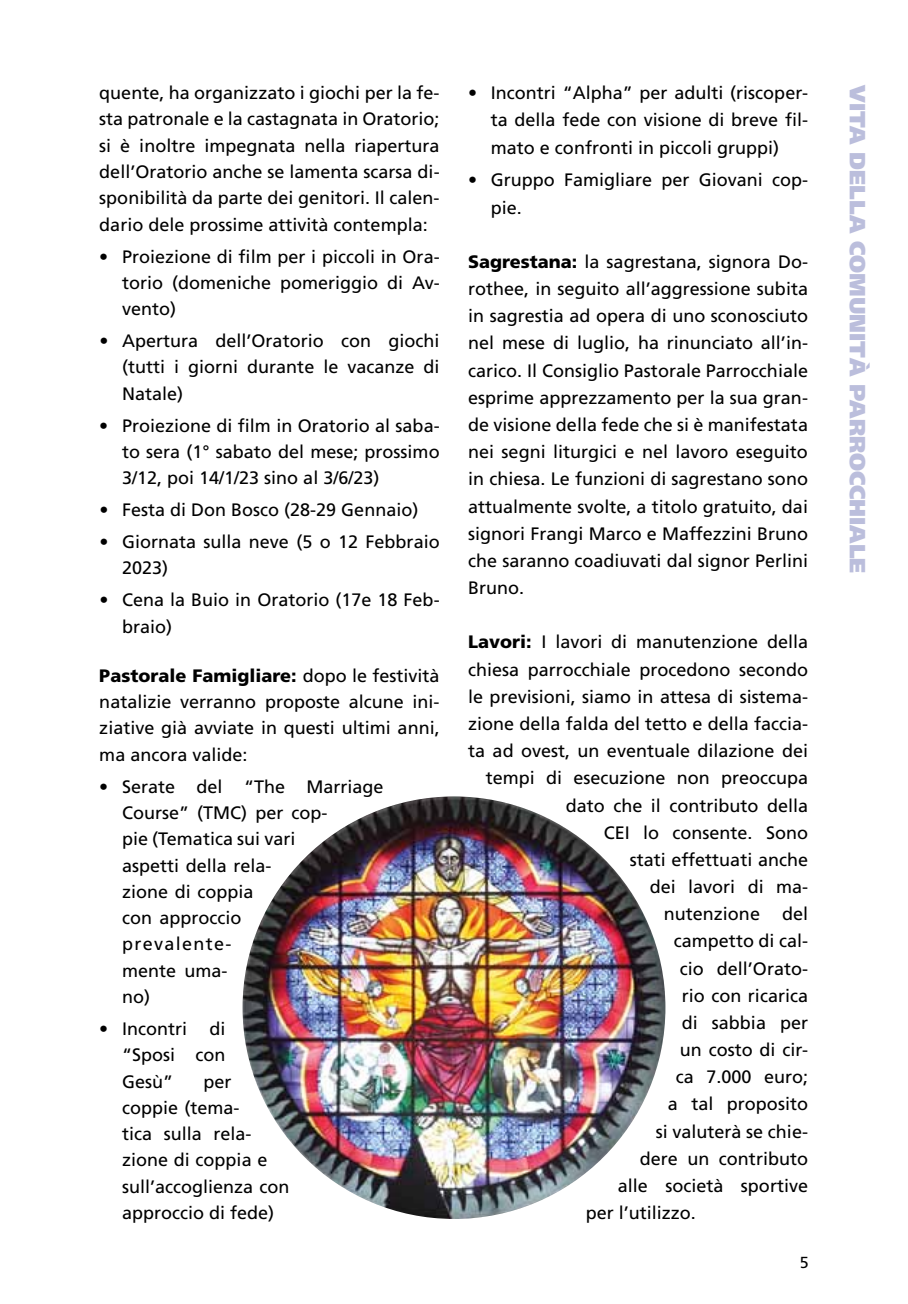
<style>
.page{position:relative;width:908px;height:1304px;background:#fff}
.page>*{position:absolute;margin:0;border:0;box-sizing:border-box;transform-origin:0 0}
.t1{font:900 22px "Frutiger";color:#bbbedc}
.t2{font:18px/26.2px "Frutiger";color:#000;text-align:justify}
.t3{font:16px "Frutiger";color:#000}
.s1{font-weight:900}
</style>
<div class="page">
<img style="left:242px;top:796px;width:423px;height:423px;border-radius:211px">
<p class="t2" style="left:99px;top:80px;width:342px">quente, ha organizzato i giochi per la fe&shy;sta patronale e la castagnata in Oratorio; si è inoltre impegnata nella riapertura dell’Oratorio anche se lamenta scarsa di&shy;sponibilità da parte dei genitori. I l calen&shy;dario dele prossime attività contempla:</p>
<p class="t2" style="left:122px;top:243px;width:319px;text-indent:-23px">• Proiezione di film per i piccoli in Ora&shy;torio (domeniche pomeriggio di Av&shy;vento)</p>
<p class="t2" style="left:122px;top:328px;width:319px;text-indent:-23px">• Apertura dell’Oratorio con giochi (tutti i giorni durante le vacanze di Natale)</p>
<p class="t2" style="left:122px;top:412px;width:319px;text-indent:-23px">• Proiezione di film in Oratorio al saba&shy;to sera (1° sabato del mese; prossimo 3/12, poi 14/1/23 sino al 3/6/23)</p>
<p class="t2" style="left:99px;top:497px;width:320px">• Festa di Don Bosco (28-29 Gennaio)</p>
<p class="t2" style="left:122px;top:529px;width:319px;text-indent:-23px">• Giornata sulla neve (5 o 12 Febbraio<br>2023)</p>
<p class="t2" style="left:122px;top:587px;width:319px;text-indent:-23px">• Cena la Buio in Oratorio (17e 18 Feb&shy;braio)</p>
<p class="t2" style="left:99px;top:662px;width:342px"><span class="s1">Pastorale Famigliare:</span> dopo le festività natalizie verranno proposte alcune ini&shy;ziative già avviate in questi ultimi anni, ma ancora valide:</p>
<p class="t2" style="left:122px;top:773px;width:263px;text-indent:-23px">• Serate del “The Marriage<br>Course” (TMC</p>
<p class="t2" style="left:122px;top:799px;width:207px;text-align:left;text-indent:119px">) per cop&shy;pie (Tematica sui vari aspetti della rela-<br>zione di coppia<br>con approccio prevalente-<br>mente uma-<br>no)</p>
<p class="t2" style="left:122px;top:1015px;width:105px;text-indent:-23px">• Incontri di “Sposi con Gesù”</p>
<p class="t2" style="left:122px;top:1068px;width:169px;text-align:left;text-indent:81px">per coppie (tema-<br>tica sulla rela&shy;zione di coppia e sull’accoglienza con approccio di fede)</p>
<p class="t2" style="left:490px;top:79px;width:318px;line-height:27.2px;text-indent:-23px">• Incontri “Alpha” per adulti (riscoper&shy;ta della fede con visione di breve fil&shy;mato e confronti in piccoli gruppi)</p>
<p class="t2" style="left:490px;top:166px;width:318px;line-height:27.2px;text-indent:-23px">• Gruppo Famigliare per Giovani cop&shy;pie.</p>
<p class="t2" style="left:468px;top:248px;width:341px;line-height:27.2px"><span class="s1">Sagrestana:</span> la sagrestana, signora Do&shy;rothee, in seguito all’aggressione subita in sagrestia ad opera di uno sconosciuto nel mese di luglio, ha rinunciato all’in&shy;carico. I l Consiglio Pastorale Parrocchiale esprime apprezzamento per la sua gran&shy;de visione della fede che si è manifestata nei segni liturgici e nel lavoro eseguito in chiesa. Le funzioni di sagrestano sono attualmente svolte, a titolo gratuito, dai signori Frangi Marco e Maffezzini Bruno che saranno coadiuvati dal signor Perlini Bruno.</p>
<p class="t2" style="left:468px;top:629px;width:341px"><span class="s1">Lavori:</span> I lavori di manutenzione della</p>
<p class="t2" style="left:468px;top:656px;width:341px">chiesa parrocchiale procedono secondo</p>
<p class="t2" style="left:468px;top:683px;width:341px">le previsioni, siamo in attesa di sistema-</p>
<p class="t2" style="left:468px;top:710px;width:341px">zione della falda del tetto e della faccia-</p>
<p class="t2" style="left:468px;top:738px;width:341px">ta ad ovest, un eventuale dilazione dei</p>
<p class="t2" style="left:485px;top:765px;width:324px">tempi di esecuzione non preoccupa</p>
<p class="t2" style="left:565px;top:792px;width:244px">dato che il contributo della</p>
<p class="t2" style="left:603px;top:819px;width:9px">CEI</p>
<p class="t2" style="left:643px;top:819px;width:166px">lo consente. Sono</p>
<p class="t2" style="left:629px;top:846px;width:180px">stati effettuati anche</p>
<p class="t2" style="left:649px;top:873px;width:160px">dei lavori di ma-</p>
<p class="t2" style="left:663px;top:901px;width:146px">nutenzione del</p>
<p class="t2" style="left:673px;top:928px;width:136px">campetto di cal-</p>
<p class="t2" style="left:679px;top:955px;width:129px">cio dell’Orato-</p>
<p class="t2" style="left:681px;top:982px;width:127px">rio con ricarica</p>
<p class="t2" style="left:681px;top:1009px;width:127px">di sabbia per</p>
<p class="t2" style="left:679px;top:1037px;width:129px">un costo di cir-</p>
<p class="t2" style="left:675px;top:1064px;width:133px">ca 7.000 euro;</p>
<p class="t2" style="left:667px;top:1091px;width:141px">a tal proposito</p>
<p class="t2" style="left:655px;top:1118px;width:153px">si valuterà se chie-</p>
<p class="t2" style="left:639px;top:1145px;width:170px">dere un contributo</p>
<p class="t2" style="left:617px;top:1172px;width:192px">alle società sportive</p>
<p class="t2" style="left:585px;top:1200px;width:112px">per l’utilizzo.</p>
<p class="t3" style="left:799px;top:1253px;width:10px">5</p>
<p class="t1" style="left:870px;top:85px;width:488px;rotate:90deg">VITA DELLA COMUNITÀ PARROCCHIALE</p>
</div>
